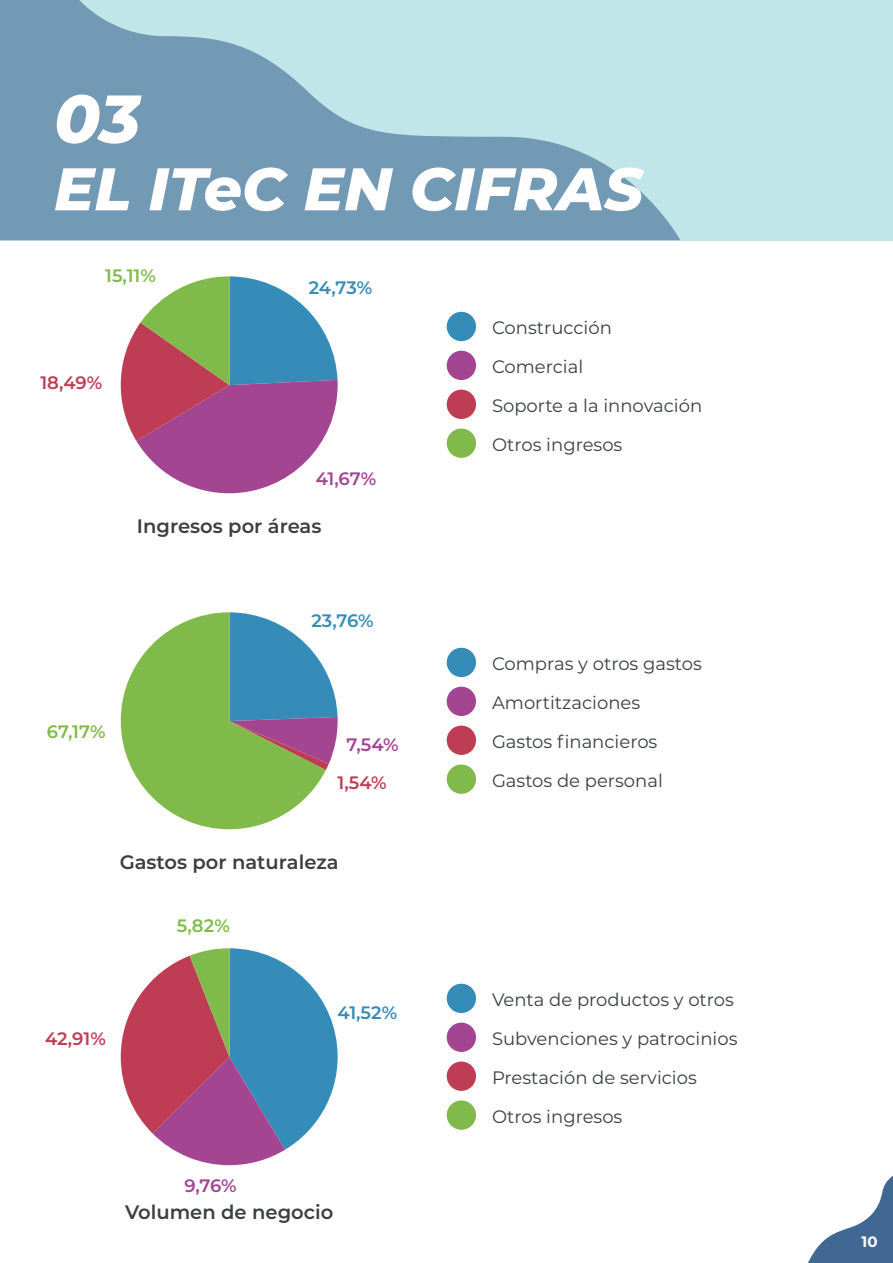
<style>
.page{position:relative;width:893px;height:1263px;background:#fff}
.page>*{position:absolute;margin:0;border:0;box-sizing:border-box;transform-origin:0 0}
.t1{font:italic 800 67.5px "Montserrat";color:#fff}
.t2{font:italic 800 60px "Montserrat";color:#fff}
.t3{font:600 19.5px "Montserrat";color:#3a3f42}
.t4{font:18px/38.8px "Montserrat";color:#3a3f42}
.t5{font:600 18px "Montserrat";letter-spacing:-.01em;color:#368cb8}
.t6{font:600 18px "Montserrat";letter-spacing:-.005em;color:#bf3d54}
.t7{font:600 18px "Montserrat";color:#80ba4a}
.t8{font:600 18px "Montserrat";letter-spacing:-.01em;color:#a34591}
.t9{font:700 15px "Montserrat";color:#fff}
</style>
<div class="page">
<svg style="left:121px;top:276px;width:217px;height:217px"></svg>
<svg style="left:121px;top:612px;width:217px;height:217px"></svg>
<svg style="left:121px;top:948px;width:217px;height:217px"></svg>
<svg style="left:808px;top:1176px;width:85px;height:87px"></svg>
<div style="left:0;top:0;width:893px;height:240px;background:#c1e6e9"></div>
<svg style="left:0;top:0;width:680px;height:240px;fill:#739ab4"></svg>
<div style="left:447px;top:312px;width:29px;height:29px;background:#368cb8;border-radius:50%"></div>
<div style="left:447px;top:351px;width:29px;height:29px;background:#a34591;border-radius:50%"></div>
<div style="left:447px;top:390px;width:29px;height:29px;background:#bf3d54;border-radius:50%"></div>
<div style="left:447px;top:428px;width:29px;height:30px;background:#80ba4a;border-radius:50%"></div>
<div style="left:447px;top:648px;width:29px;height:29px;background:#368cb8;border-radius:50%"></div>
<div style="left:447px;top:687px;width:29px;height:29px;background:#a34591;border-radius:50%"></div>
<div style="left:447px;top:725px;width:29px;height:30px;background:#bf3d54;border-radius:50%"></div>
<div style="left:447px;top:764px;width:29px;height:30px;background:#80ba4a;border-radius:50%"></div>
<div style="left:447px;top:984px;width:29px;height:29px;background:#368cb8;border-radius:50%"></div>
<div style="left:447px;top:1022px;width:29px;height:30px;background:#a34591;border-radius:50%"></div>
<div style="left:447px;top:1061px;width:29px;height:30px;background:#bf3d54;border-radius:50%"></div>
<div style="left:447px;top:1100px;width:29px;height:30px;background:#80ba4a;border-radius:50%"></div>
<h1 class="t1" style="left:54px;top:69px;width:88px">03</h1>
<h2 class="t2" style="left:54px;top:145px;width:591px">EL ITeC EN CIFRAS</h2>
<p class="t7" style="left:105px;top:263px;width:52px">15,11%</p>
<p class="t6" style="left:40px;top:370px;width:63px">18,49%</p>
<p class="t5" style="left:309px;top:275px;width:65px">24,73%</p>
<p class="t8" style="left:316px;top:465px;width:62px">41,67%</p>
<p class="t3" style="left:137px;top:513px;width:186px">Ingresos por áreas</p>
<p class="t5" style="left:311px;top:608px;width:64px">23,76%</p>
<p class="t7" style="left:47px;top:719px;width:60px">67,17%</p>
<p class="t8" style="left:346px;top:732px;width:54px">7,54%</p>
<p class="t6" style="left:338px;top:770px;width:50px">1,54%</p>
<p class="t3" style="left:120px;top:849px;width:220px">Gastos por naturaleza</p>
<p class="t7" style="left:177px;top:913px;width:54px">5,82%</p>
<p class="t6" style="left:45px;top:1026px;width:62px">42,91%</p>
<p class="t5" style="left:338px;top:1000px;width:61px">41,52%</p>
<p class="t8" style="left:184px;top:1173px;width:54px">9,76%</p>
<p class="t3" style="left:125px;top:1198px;width:210px">Volumen de negocio</p>
<p class="t4" style="left:492px;top:308px;width:212px">Construcción<br>Comercial<br>Soporte a la innovación<br>Otros ingresos</p>
<p class="t4" style="left:492px;top:644px;width:211px">Compras y otros gastos<br>Amortitzaciones<br>Gastos financieros<br>Gastos de personal</p>
<p class="t4" style="left:492px;top:980px;width:247px">Venta de productos y otros<br>Subvenciones y patrocinios<br>Prestación de servicios<br>Otros ingresos</p>
<p class="t9" style="left:861px;top:1230px;width:18px">10</p>
</div>
